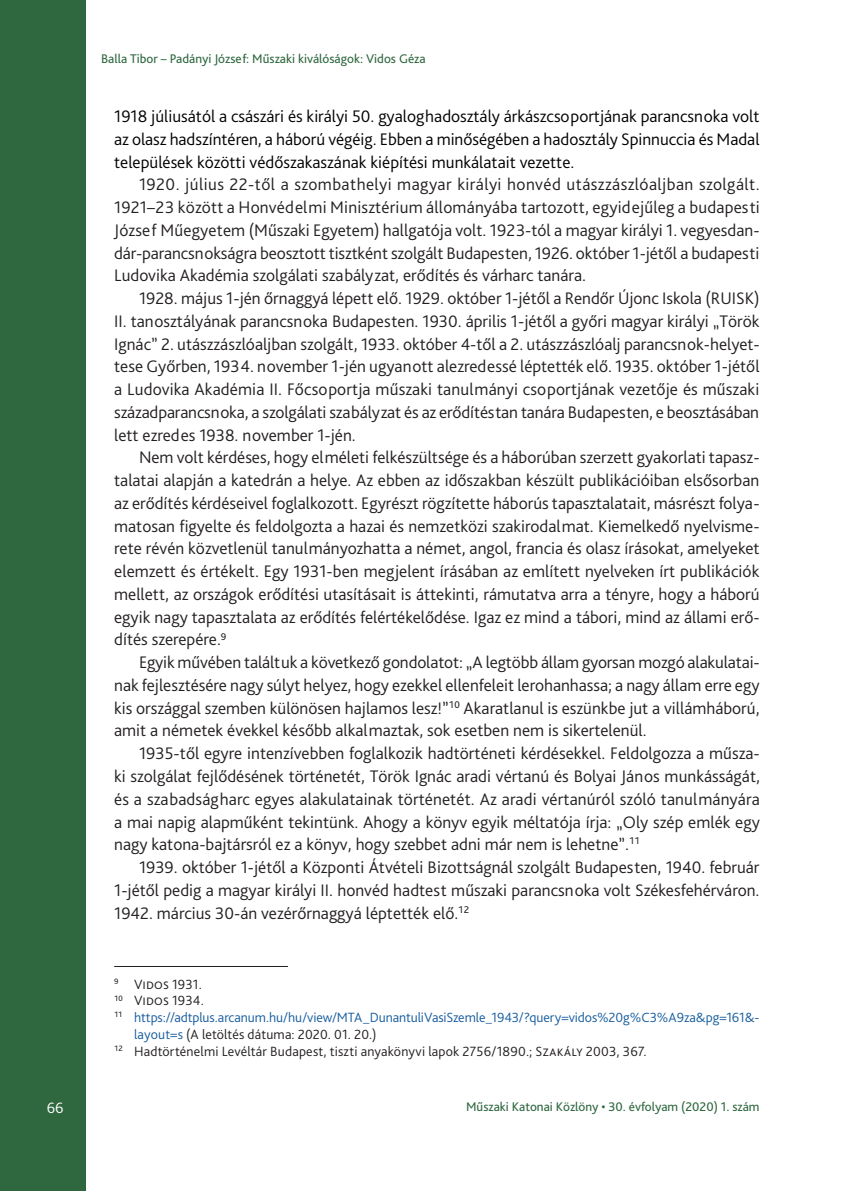
<style>
.page{position:relative;width:844px;height:1191px;background:#fff}
.page>*{position:absolute;margin:0;border:0;box-sizing:border-box;transform-origin:0 0}
.Szöveg{font:300 17.5px/22.8px "Bliss Pro";color:#231f20;text-align:justify}
.Szöveg_1st___3_mm{font:300 17.5px/22.8px "Bliss Pro";color:#000;text-align:justify}
.t1{font:300 15.75px "Bliss Pro";color:#fff}
.Lábjegyzet{font:300 14px/16.8px "Bliss Pro";color:#175d9e}
.Lábjegyzet-2{font:300 14px "Bliss Pro";letter-spacing:.01em;color:#231f20}
.t2{font:13.12px "Bliss Pro";color:#2f673f}
.s1{color:#231f20}
</style>
<div class="page">
<div style="left:0;top:0;width:85px;height:1191px;background:#2f673f"></div>
<hr style="left:114px;top:966px;width:174px;height:1px;background:#231f20">
<p class="t2" style="left:101px;top:50px;width:326px">Balla Tibor – Padányi József: Műszaki kiválóságok: Vidos Géza</p>
<p class="Szöveg_1st___3_mm" style="left:114px;top:104px;width:646px">1918 júliusától a császári és királyi 50. gyaloghadosztály árkászcsoportjának parancsnoka volt az olasz hadszíntéren, a háború végéig. Ebben a minőségében a hadosztály Spinnuccia és Madal települések közötti védőszakaszának kiépítési munkálatait vezette.</p>
<p class="Szöveg" style="left:114px;top:173px;width:647px;text-indent:25px">1920. július 22-től a szombathelyi magyar királyi honvéd utászzászlóaljban szolgált.<br>1921–23 között a Honvédelmi Minisztérium állományába tartozott, egyidejűleg a budapesti József Műegyetem (Műszaki Egyetem) hallgatója volt. 1923-tól a magyar királyi 1. vegyesdan&shy;dár-parancsnokságra beosztott tisztként szolgált Budapesten, 1926. október 1-jétől a budapesti Ludovika Akadémia szolgálati szabályzat, erődítés és várharc tanára.</p>
<p class="Szöveg" style="left:114px;top:286px;width:646px;text-indent:25px">1928. május 1-jén őrnaggyá lépett elő. 1929. október 1-jétől a Rendőr Újonc Iskola (RUISK)<br>II. tanosztályának parancsnoka Budapesten. 1930. április 1-jétől a győri magyar királyi „Török Ignác” 2. utászzászlóaljban szolgált, 1933. október 4-től a 2. utászzászlóalj parancsnok-helyet&shy;tese Győrben, 1934. november 1-jén ugyanott alezredessé léptették elő. 1935. október 1-jétől a Ludovika Akadémia II. Főcsoportja műszaki tanulmányi csoportjának vezetője és műszaki századparancsnoka, a szolgálati szabályzat és az erődítéstan tanára Budapesten, e beosztásában lett ezredes 1938. november 1-jén.</p>
<p class="Szöveg" style="left:114px;top:446px;width:646px;text-indent:25px">Nem volt kérdéses, hogy elméleti felkészültsége és a háborúban szerzett gyakorlati tapasz&shy;talatai alapján a katedrán a helye. Az ebben az időszakban készült publikációiban elsősorban az erődítés kérdéseivel foglalkozott. Egyrészt rögzítette háborús tapasztalatait, másrészt folya&shy;matosan figyelte és feldolgozta a hazai és nemzetközi szakirodalmat. Kiemelkedő nyelvisme&shy;rete révén közvetlenül tanulmányozhatta a német, angol, francia és olasz írásokat, amelyeket elemzett és értékelt. Egy 1931-ben megjelent írásában az említett nyelveken írt publikációk mellett, az országok erődítési utasításait is áttekinti, rámutatva arra a tényre, hogy a háború egyik nagy tapasztalata az erődítés felértékelődése. Igaz ez mind a tábori, mind az állami erő&shy;dítés szerepére.<sup>9</sup></p>
<p class="Szöveg" style="left:114px;top:650px;width:646px;text-indent:25px">Egyik művében találtuk a következő gondolatot: „A legtöbb állam gyorsan mozgó alakulatai&shy;nak fejlesztésére nagy súlyt helyez, hogy ezekkel ellenfeleit lerohanhassa; a nagy állam erre egy kis országgal szemben különösen hajlamos lesz!”<sup>10</sup> Akaratlanul is eszünkbe jut a villámháború, amit a németek évekkel később alkalmaztak, sok esetben nem is sikertelenül.</p>
<p class="Szöveg" style="left:114px;top:741px;width:647px;text-indent:25px">1935-től egyre intenzívebben foglalkozik hadtörténeti kérdésekkel. Feldolgozza a műsza&shy;ki szolgálat fejlődésének történetét, Török Ignác aradi vértanú és Bolyai János munkásságát, és a szabadságharc egyes alakulatainak történetét. Az aradi vértanúról szóló tanulmányára a mai napig alapműként tekintünk. Ahogy a könyv egyik méltatója írja: „Oly szép emlék egy nagy katona-bajtársról ez a könyv, hogy szebbet adni már nem is lehetne”.<sup>11</sup></p>
<p class="Szöveg" style="left:114px;top:855px;width:646px;text-indent:25px">1939. október 1-jétől a Központi Átvételi Bizottságnál szolgált Budapesten, 1940. február 1-jétől pedig a magyar királyi II. honvéd hadtest műszaki parancsnoka volt Székesfehérváron.<br>1942. március 30-án vezérőrnaggyá léptették elő.<sup>12</sup></p>
<p class="Lábjegyzet-2" style="left:114px;top:975px;width:89px"><sup>9</sup> Vidos 1931.</p>
<p class="Lábjegyzet-2" style="left:114px;top:992px;width:91px"><sup>10</sup> Vidos 1934.</p>
<p class="Lábjegyzet" style="left:134px;top:1008px;width:627px;text-indent:-20px"><sup>11</sup> https://adtplus.arcanum.hu/hu/view/MTA_DunantuliVasiSzemle_1943/?query=vidos%20g%C3%A9za&amp;pg=161&amp;- layout=s <span class="s1">(A letöltés dátuma: 2020. 01. 20.)</span></p>
<p class="Lábjegyzet-2" style="left:114px;top:1042px;width:534px"><sup>12</sup> Hadtörténelmi Levéltár Budapest, tiszti anyakönyvi lapok 2756/1890.; Szakály 2003, 367.</p>
<p class="t1" style="left:47px;top:1098px;width:18px">66</p>
<p class="t2" style="left:466px;top:1098px;width:295px">Műszaki Katonai Közlöny • 30. évfolyam (2020) 1. szám</p>
</div>
